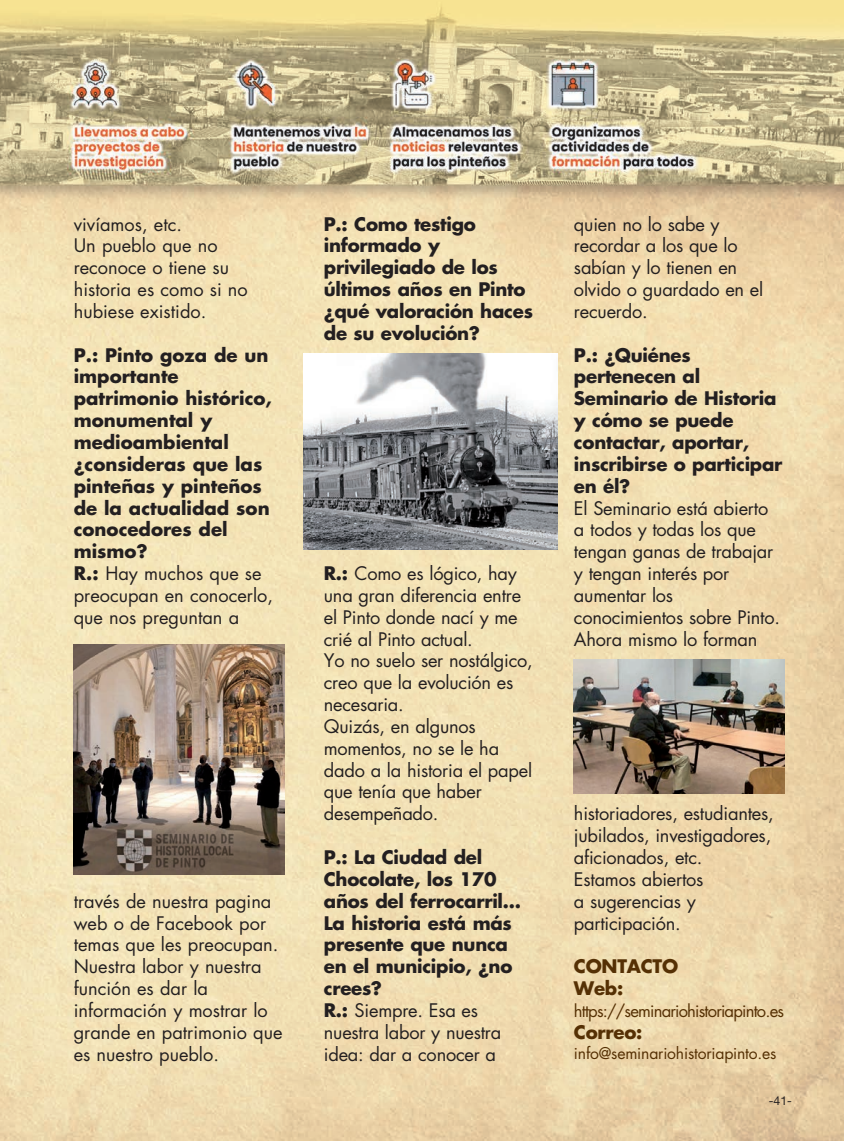
<style>
.page{position:relative;width:844px;height:1141px;background:#fff}
.page>*{position:absolute;margin:0;border:0;box-sizing:border-box;transform-origin:0 0}
.t1{font:18.2px/21.9px "Futura Std";letter-spacing:-.01em;color:#231f20}
.t2{font:700 18.2px/21.9px "Futura Std";letter-spacing:-.015em;color:#231f20}
.t3{font:700 18.2px/21.9px "Futura Std";letter-spacing:-.015em;color:#553004}
.t4{font:16.62px "Futura Std";letter-spacing:-.05em;color:#553004}
.t5{font:15.75px "Futura Std";letter-spacing:-.01em;color:#553004}
.t6{font:12.25px "Helvetica Neue";color:#231f20}
.s1{font-weight:400}
.s2{font-weight:700}
</style>
<div class="page">
<img style="left:0;top:0;width:843px;height:1141px">
<img style="left:304px;top:353px;width:253px;height:196px">
<img style="left:74px;top:644px;width:210px;height:230px">
<img style="left:574px;top:660px;width:210px;height:133px">
<p class="t1" style="left:74px;top:215px;width:175px">vivíamos, etc.<br>Un pueblo que no reconoce o tiene su historia es como si no hubiese existido.</p>
<p class="t2" style="left:74px;top:345px;width:201px">P.: Pinto goza de un importante patrimonio histórico, monumental y medioambiental ¿consideras que las pinteñas y pinteños de la actualidad son conocedores del mismo?<br>R.: <span class="s1">Hay muchos que se preocupan en conocerlo, que nos preguntan a</span></p>
<p class="t1" style="left:74px;top:892px;width:210px">través de nuestra pagina web o de Facebook por temas que les preocupan.<br>Nuestra labor y nuestra función es dar la información y mostrar lo grande en patrimonio que es nuestro pueblo.</p>
<p class="t2" style="left:324px;top:214px;width:210px">P.: Como testigo informado y privilegiado de los últimos años en Pinto ¿qué valoración haces de su evolución?</p>
<p class="t1" style="left:324px;top:564px;width:210px"><span class="s2">R.:</span> Como es lógico, hay una gran diferencia entre el Pinto donde nací y me crié al Pinto actual.<br>Yo no suelo ser nostálgico, creo que la evolución es necesaria.<br>Quizás, en algunos momentos, no se le ha dado a la historia el papel que tenía que haber desempeñado.</p>
<p class="t2" style="left:324px;top:848px;width:199px">P.: La Ciudad del<br>Chocolate, los 170 años del ferrocarril…<br>La historia está más presente que nunca en el municipio, ¿no crees?<br>R.: <span class="s1">Siempre. Esa es nuestra labor y nuestra idea: dar a conocer a</span></p>
<p class="t1" style="left:574px;top:215px;width:191px">quien no lo sabe y recordar a los que lo sabían y lo tienen en olvido o guardado en el recuerdo.</p>
<p class="t2" style="left:574px;top:345px;width:210px">P.: ¿Quiénes pertenecen al<br>Seminario de Historia y cómo se puede contactar, aportar, inscribirse o participar en él?</p>
<p class="t1" style="left:574px;top:498px;width:207px">El Seminario está abierto a todos y todas los que tengan ganas de trabajar y tengan interés por aumentar los conocimientos sobre Pinto.<br>Ahora mismo lo forman</p>
<p class="t1" style="left:574px;top:804px;width:201px">historiadores, estudiantes, jubilados, investigadores, aficionados, etc.<br>Estamos abiertos<br>a sugerencias y participación.</p>
<p class="t3" style="left:574px;top:957px;width:106px">CONTACTO<br>Web:</p>
<p class="t4" style="left:574px;top:1003px;width:212px">https://seminariohistoriapinto.es</p>
<p class="t3" style="left:574px;top:1022px;width:70px">Correo:</p>
<p class="t5" style="left:574px;top:1045px;width:204px">info@seminariohistoriapinto.es</p>
<p class="t6" style="left:768px;top:1092px;width:25px">-41-</p>
</div>
